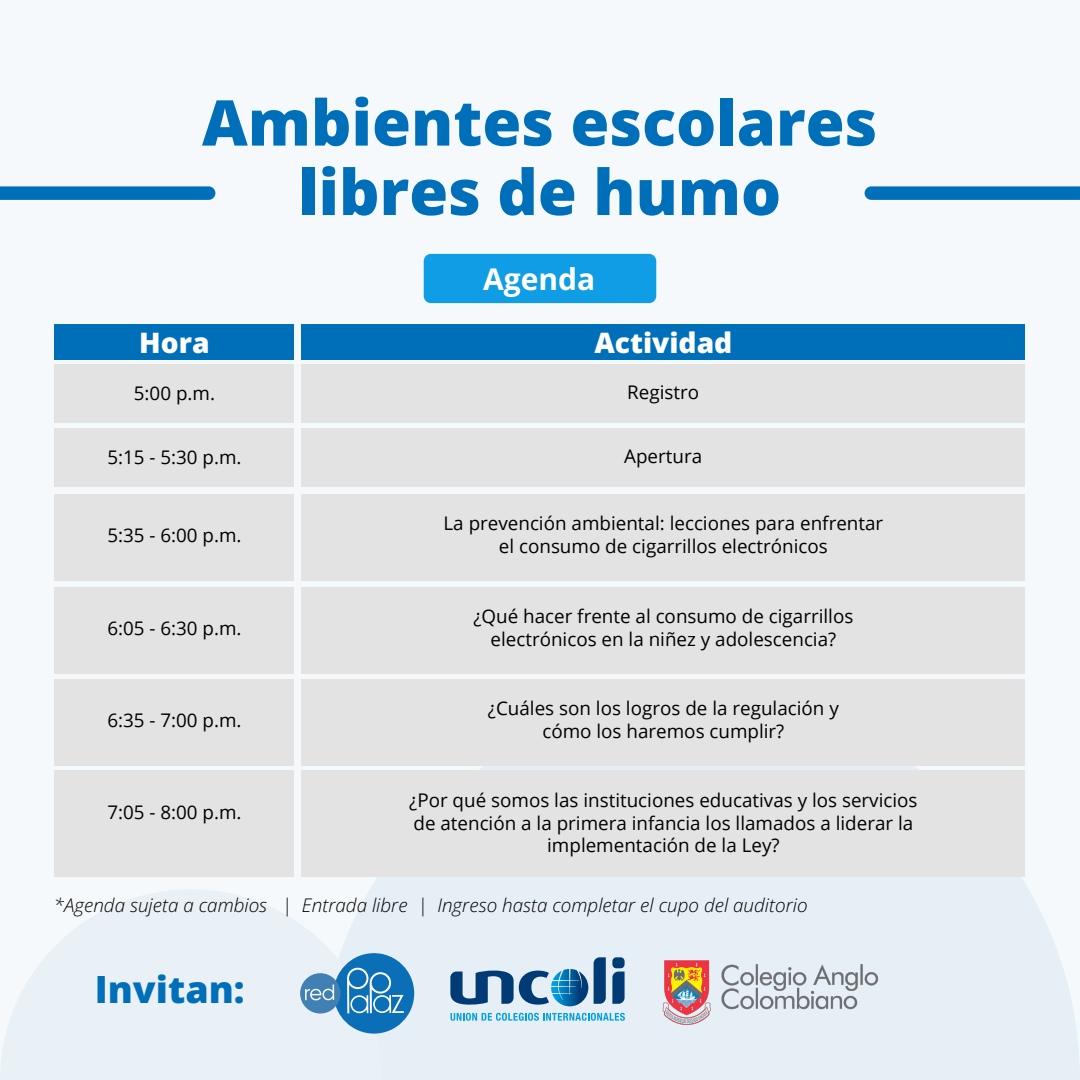
<style>
.page{position:relative;width:1080px;height:1080px;background:#f6f9fb}
.page>*{position:absolute;margin:0;border:0;box-sizing:border-box;transform-origin:0 0}
.t1{font:800 63.1px/69.4px "Open Sans";color:#006fba;text-align:center}
.t2{font:800 37.5px "Open Sans";color:#006fba}
.t3{font:700 30px "Open Sans";color:#fff}
.t4{font:800 28.2px "Open Sans";color:#fff}
.t5{font:18.8px/22.6px "Open Sans";color:#000;text-align:center}
.t6{font:italic 300 18.8px "Open Sans";color:#000}
</style>
<div class="page">
<svg style="left:318px;top:765px;width:762px;height:315px;fill:#e6eff6"></svg>
<svg style="left:0;top:889px;width:382px;height:191px;fill:#e9f0f6"></svg>
<div style="left:55px;top:364px;width:239px;height:59px;background:#e2e3e2"></div>
<div style="left:302px;top:364px;width:723px;height:59px;background:#e2e3e2"></div>
<div style="left:55px;top:324px;width:239px;height:36px;background:#006fba"></div>
<div style="left:302px;top:324px;width:723px;height:36px;background:#006fba"></div>
<div style="left:55px;top:429px;width:239px;height:58px;background:#e2e3e2"></div>
<div style="left:302px;top:429px;width:723px;height:58px;background:#e2e3e2"></div>
<div style="left:55px;top:494px;width:239px;height:86px;background:#e2e3e2"></div>
<div style="left:302px;top:494px;width:723px;height:86px;background:#e2e3e2"></div>
<div style="left:55px;top:587px;width:239px;height:86px;background:#e2e3e2"></div>
<div style="left:302px;top:587px;width:723px;height:86px;background:#e2e3e2"></div>
<div style="left:55px;top:679px;width:239px;height:86px;background:#e2e3e2"></div>
<div style="left:302px;top:679px;width:723px;height:86px;background:#e2e3e2"></div>
<div style="left:55px;top:771px;width:239px;height:106px;background:#e2e3e2"></div>
<div style="left:302px;top:771px;width:723px;height:106px;background:#e2e3e2"></div>
<svg style="left:612px;top:957px;width:13px;height:47px"></svg>
<svg style="left:451px;top:1013px;width:174px;height:8px"></svg>
<svg style="left:594px;top:957px;width:12px;height:47px"></svg>
<svg style="left:450px;top:969px;width:138px;height:37px"></svg>
<img style="left:629px;top:936px;width:284px;height:110px">
<div style="left:334px;top:953px;width:80px;height:81px;background:#0b6fb8;border-radius:50%"></div>
<svg style="left:347px;top:968px;width:57px;height:45px"></svg>
<div style="left:300px;top:973px;width:41px;height:41px;background:#4180b2;border-radius:50%"></div>
<svg style="left:305px;top:984px;width:29px;height:16px"></svg>
<div style="left:424px;top:254px;width:232px;height:49px;background:#0f9de5;border-radius:7px"></div>
<svg style="left:0;top:186px;width:215px;height:14px;background:#0a74bc"></svg>
<svg style="left:865px;top:186px;width:215px;height:14px;background:#0a74bc"></svg>
<h1 class="t1" style="left:202px;top:85px;width:677px">Ambientes escolares libres de humo</h1>
<h3 class="t4" style="left:139px;top:321px;width:72px">Hora</h3>
<p class="t5" style="left:134px;top:381px;width:83px">5:00 p.m.</p>
<h3 class="t3" style="left:483px;top:258px;width:114px">Agenda</h3>
<h3 class="t4" style="left:594px;top:321px;width:139px">Actividad</h3>
<p class="t5" style="left:627px;top:380px;width:73px">Registro</p>
<p class="t5" style="left:107px;top:445px;width:136px">5:15 - 5:30 p.m.</p>
<p class="t5" style="left:624px;top:444px;width:80px">Apertura</p>
<p class="t5" style="left:107px;top:523px;width:136px">5:35 - 6:00 p.m.</p>
<p class="t5" style="left:107px;top:616px;width:136px">6:05 - 6:30 p.m.</p>
<p class="t5" style="left:107px;top:708px;width:136px">6:35 - 7:00 p.m.</p>
<p class="t5" style="left:107px;top:800px;width:136px">7:05 - 8:00 p.m.</p>
<p class="t5" style="left:444px;top:512px;width:441px">La prevención ambiental: lecciones para enfrentar el consumo de cigarrillos electrónicos</p>
<p class="t5" style="left:473px;top:605px;width:382px">¿Qué hacer frente al consumo de cigarrillos electrónicos en la niñez y adolescencia?</p>
<p class="t5" style="left:488px;top:697px;width:352px">¿Cuáles son los logros de la regulación y cómo los haremos cumplir?</p>
<p class="t5" style="left:409px;top:788px;width:510px">¿Por qué somos las instituciones educativas y los servicios de atención a la primera infancia los llamados a liderar la implementación de la Ley?</p>
<p class="t6" style="left:54px;top:892px;width:755px">*Agenda sujeta a cambios | Entrada libre | Ingreso hasta completar el cupo del auditorio</p>
<h2 class="t2" style="left:95px;top:960px;width:152px">Invitan:</h2>
</div>
